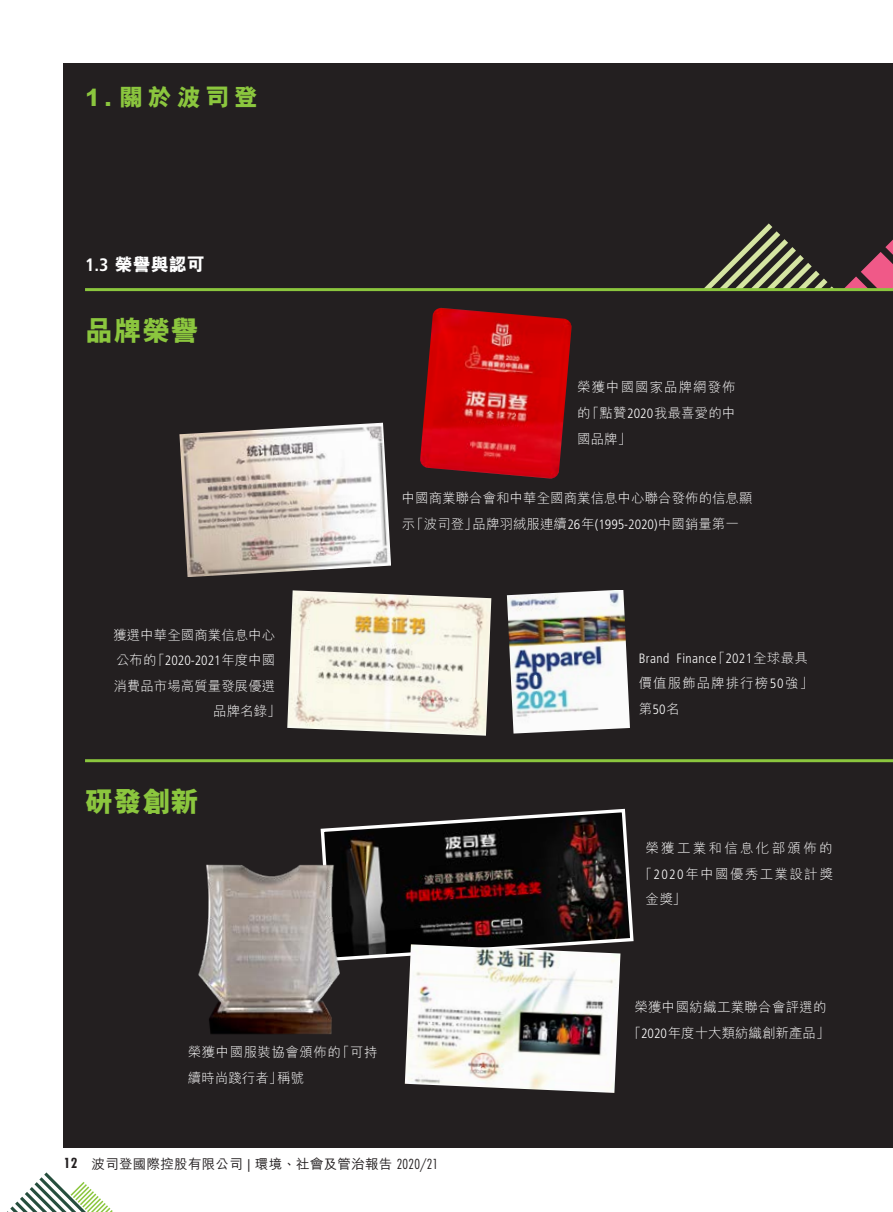
<style>
.page{position:relative;width:893px;height:1212px;background:#fff}
.page>*{position:absolute;margin:0;border:0;box-sizing:border-box;transform-origin:0 0}
.t1{font:800 28.5px "M Hei HK";color:#8bc63e}
.t2{font:800 24px "M Hei HK";letter-spacing:.2em;color:#8bc63e}
.t3{font:800 18px "M Hei HK";color:#fff}
.t4{font:300 13.5px/25.5px "M Hei HK";color:#fff}
.t5{font:500 13.5px "M Hei HK";letter-spacing:.02em;color:#231f20}
.t6{font:300 13.5px/25.5px "M Hei HK";letter-spacing:.02em;color:#fff;text-align:center}
.t7{font:300 13.5px/25.5px "M Hei HK";letter-spacing:.03em;color:#fff}
.t8{font:300 condensed 13.5px "Frutiger LT Std";letter-spacing:.03em;color:#fff}
.t9{font:300 13.5px/25.5px "M Hei HK";letter-spacing:.075em;color:#fff}
.t10{font:300 condensed 13.5px "Frutiger LT Std";color:#fff}
.t11{font:300 13.5px "M Hei HK";letter-spacing:.1em;color:#fff}
.t12{font:300 13.5px "M Hei HK";letter-spacing:.17em;color:#fff}
.s1{font-family:"Frutiger LT Std";font-weight:700;font-stretch:condensed}
.s2{font-family:"Frutiger LT Std";font-stretch:condensed}
.s3{font-family:"M Hei HK";font-stretch:normal}
.s4{font-family:"Futura Std";font-weight:700;font-stretch:condensed}
.s5{font-family:"Futura Std";font-weight:300;font-stretch:condensed}
</style>
<div class="page">
<svg style="left:7px;top:1172px;width:106px;height:40px"></svg>
<div style="left:64px;top:64px;width:765px;height:1084px;background:#231f20"></div>
<svg style="left:320px;top:808px;width:314px;height:155px"></svg>
<img style="left:198px;top:864px;width:141px;height:170px">
<img style="left:420px;top:308px;width:152px;height:171px">
<img style="left:179px;top:423px;width:212px;height:154px">
<img style="left:287px;top:590px;width:204px;height:146px">
<img style="left:405px;top:944px;width:215px;height:149px">
<img style="left:507px;top:590px;width:123px;height:143px">
<div style="left:808px;top:64px;width:85px;height:1084px;background:#231f20"></div>
<svg style="left:704px;top:223px;width:189px;height:65px"></svg>
<hr style="left:85px;top:288px;width:808px;height:3px;background:#8bc63e">
<hr style="left:85px;top:759px;width:808px;height:3px;background:#8bc63e">
<h2 class="t2" style="left:85px;top:82px;width:175px">1. 關於波司登</h2>
<h3 class="t3" style="left:85px;top:252px;width:121px"><span class="s1">1.3</span> 榮譽與認可</h3>
<h1 class="t1" style="left:85px;top:311px;width:116px">品牌榮譽</h1>
<p class="t4" style="left:577px;top:375px;width:160px;text-align:justify">榮獲中國國家品牌網發佈的「點贊<span class="s2">2020</span>我最喜愛的中國品牌」</p>
<p class="t4" style="left:402px;top:485px;width:352px">中國商業聯合會和中華全國商業信息中心聯合發佈的信息顯示「波司登」品牌羽絨服連續<span class="s2">26</span>年<span class="s2">(1995-2020)</span>中國銷量第一</p>
<p class="t4" style="left:113px;top:622px;width:163px">獲選中華全國商業信息中心</p>
<p class="t10" style="left:116px;top:653px;width:161px"><span class="s3">公布的「</span>2020-2021<span class="s3">年度中國</span></p>
<p class="t4" style="left:213px;top:673px;width:69px;text-indent:-100px">消費品市場高質量發展優選品牌名錄」</p>
<h1 class="t1" style="left:85px;top:782px;width:116px">研發創新</h1>
<p class="t7" style="left:188px;top:1039px;width:191px">榮獲中國服裝協會頒佈的「可持續時尚踐行者」稱號</p>
<p class="t8" style="left:639px;top:650px;width:171px">Brand Finance<span class="s3">「</span>2021<span class="s3">全球最具</span></p>
<p class="t9" style="left:639px;top:670px;width:176px">價值服飾品牌排行榜<span class="s2">50</span>強」第<span class="s2">50</span>名</p>
<p class="t12" style="left:645px;top:841px;width:189px">榮獲工業和信息化部頒佈的</p>
<p class="t11" style="left:639px;top:867px;width:195px">「<span class="s2">2020</span>年中國優秀工業設計獎</p>
<p class="t4" style="left:645px;top:886px;width:42px">金獎」</p>
<p class="t6" style="left:628px;top:994px;width:203px">榮獲中國紡織工業聯合會評選的「<span class="s2">2020</span>年度十大類紡織創新產品」</p>
<p class="t5" style="left:64px;top:1154px;width:376px"><span class="s4">12</span> 波司登國際控股有限公司 | 環境、社會及管治報告 <span class="s5">2020/21</span></p>
</div>
